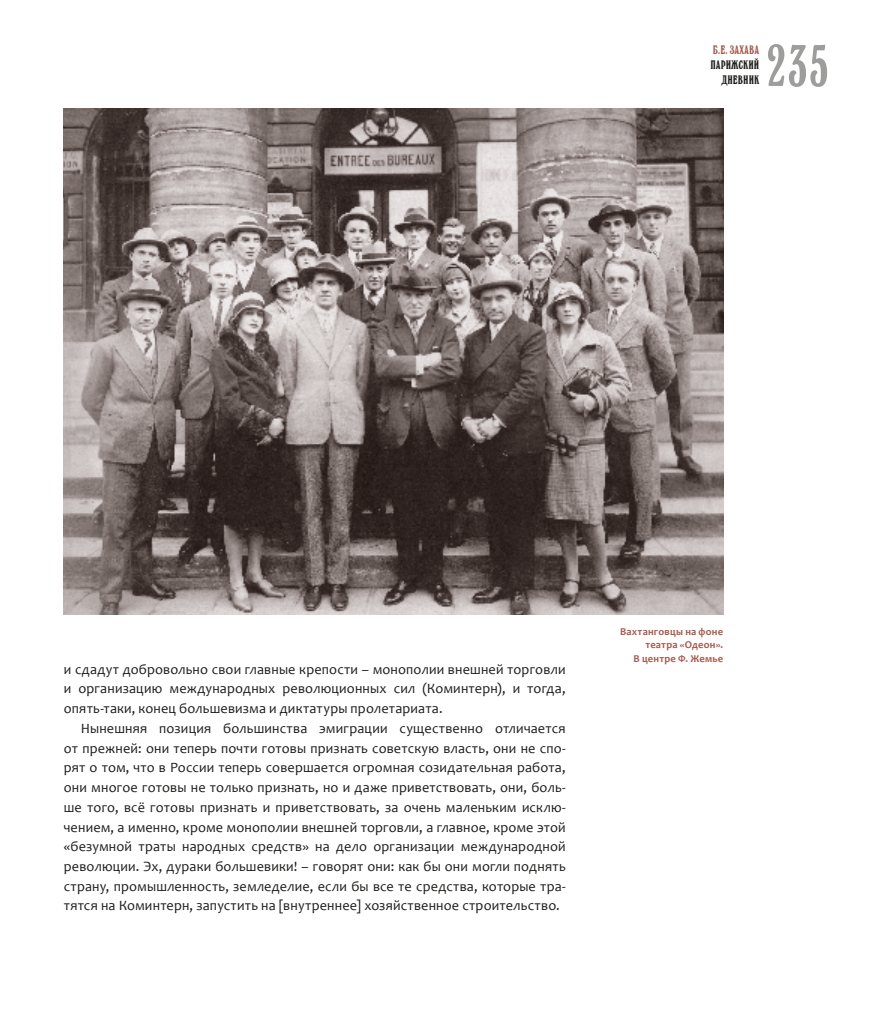
<style>
.page{position:relative;width:872px;height:1021px;background:#fff}
.page>*{position:absolute;margin:0;border:0;box-sizing:border-box;transform-origin:0 0}
.t1{font:60px "Winson Bold Condensed TYGRA";color:#9d9d9c}
.t2{font:14.25px/19.6px "Candara";letter-spacing:.01em;color:#1d1d1b;text-align:justify}
.t3{font:12px/15px "Winson Bold Condensed TYGRA";color:#1d1d1b;text-align:right}
.t4{font:12px "Winson Bold Condensed TYGRA";color:#a55a4d}
.t5{font:700 10.5px/13.5px "Candara";letter-spacing:.02em;color:#a55a4d;text-align:right}
</style>
<div class="page">
<img style="left:64px;top:108px;width:659px;height:506px">
<p class="t4" style="left:712px;top:43px;width:48px">Б.Е. ЗАХАВА</p>
<p class="t3" style="left:710px;top:58px;width:50px">ПАРИЖСКИЙ<br>ДНЕВНИК</p>
<h1 class="t1" style="left:766px;top:27px;width:65px">235</h1>
<p class="t2" style="left:64px;top:659px;width:503px">и сдадут добровольно свои главные крепости – монополии внешней торговли и организацию международных революционных сил (Коминтерн), и тогда, опять-таки, конец большевизма и диктатуры пролетариата.</p>
<p class="t2" style="left:64px;top:718px;width:503px;text-indent:17px">Нынешняя позиция большинства эмиграции существенно отличается от прежней: они теперь почти готовы признать советскую власть, они не спо&shy;рят о том, что в России теперь совершается огромная созидательная работа, они многое готовы не только признать, но и даже приветствовать, они, боль&shy;ше того, всё готовы признать и приветствовать, за очень маленьким исклю&shy;чением, а именно, кроме монополии внешней торговли, а главное, кроме этой «безумной траты народных средств» на дело организации международной революции. Эх, дураки большевики! – говорят они: как бы они могли поднять страну, промышленность, земледелие, если бы все те средства, которые тра&shy;тятся на Коминтерн, запустить на [внутреннее] хозяйственное строительство.</p>
<p class="t5" style="left:620px;top:624px;width:105px">Вахтанговцы на фоне театра «Одеон».<br>В центре Ф. Жемье</p>
</div>
